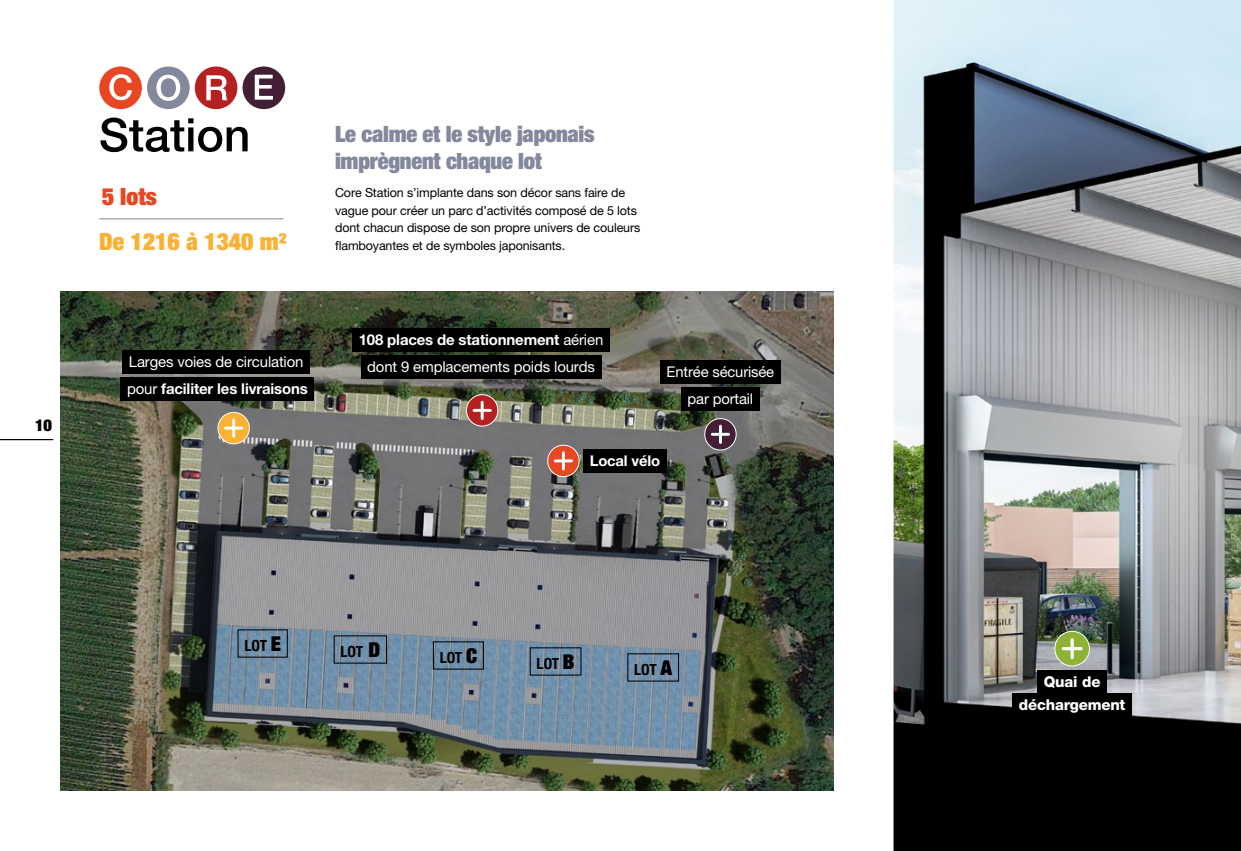
<style>
.page{position:relative;width:1241px;height:851px;background:#fff}
.page>*{position:absolute;margin:0;border:0;box-sizing:border-box;transform-origin:0 0}
.t1{font:900 condensed 23.75px "Helvetica Neue LT Pro";color:#f9b234}
.t2{font:900 condensed 23.75px "Helvetica Neue LT Pro";color:#e74722}
.t3{font:900 condensed 22.5px/27px "Helvetica Neue LT Pro";letter-spacing:-.01em;color:#83889c}
.t4{font:900 condensed 16.25px "Helvetica Neue LT Pro";color:#000}
.t5{font:700 condensed 15.38px "Helvetica Neue LT Pro";letter-spacing:-.01em;color:#000}
.t6{font:700 15px "Helvetica Neue LT Pro";letter-spacing:-.01em;color:#fff}
.t7{font:15px "Helvetica Neue LT Pro";letter-spacing:-.01em;color:#fff}
.t8{font:800 15px/23px "Helvetica Neue LT Pro";letter-spacing:-.01em;color:#fff;text-align:center}
.t9{font:14.75px/27px "Helvetica Neue LT Pro";letter-spacing:-.01em;color:#fff;text-align:center}
.t10{font:700 14.75px "Helvetica Neue LT Pro";letter-spacing:-.01em;color:#fff}
.t11{font:12.5px/17.5px "Helvetica Neue LT Pro";letter-spacing:-.01em;color:#000}
.s1{font-weight:400}
.s2{font-weight:900;font-size:20.5px}
</style>
<div class="page">
<img style="left:60px;top:291px;width:773px;height:499px">
<div style="left:893px;top:749px;width:347px;height:101px;background:#000"></div>
<img style="left:893px;top:0;width:347px;height:749px">
<hr style="left:99px;top:218px;width:184px;height:1px;background:#83889c">
<svg style="left:100px;top:117px;width:147px;height:35px"></svg>
<div style="left:99px;top:66px;width:43px;height:43px;background:#e74722;border-radius:50%"></div>
<div style="left:147px;top:66px;width:43px;height:43px;background:#83889c;border-radius:50%"></div>
<div style="left:195px;top:66px;width:42px;height:43px;background:#b52020;border-radius:50%"></div>
<div style="left:242px;top:66px;width:43px;height:43px;background:#421f35;border-radius:50%"></div>
<svg style="left:109px;top:74px;width:23px;height:26px"></svg>
<svg style="left:156px;top:75px;width:24px;height:26px"></svg>
<svg style="left:206px;top:75px;width:21px;height:25px"></svg>
<svg style="left:255px;top:75px;width:18px;height:25px"></svg>
<svg style="left:466px;top:394px;width:32px;height:32px"></svg>
<div style="left:466px;top:394px;width:32px;height:32px;border:1px solid #fff;border-radius:50%"></div>
<hr style="left:480px;top:402px;width:3px;height:16px;background:#fff">
<hr style="left:474px;top:409px;width:16px;height:3px;background:#fff">
<div style="left:218px;top:412px;width:31px;height:32px;background:#f9b234;border-radius:50%"></div>
<div style="left:218px;top:412px;width:31px;height:32px;border:1px solid #fff;border-radius:50%"></div>
<hr style="left:232px;top:420px;width:3px;height:16px;background:#fff">
<hr style="left:225px;top:426px;width:17px;height:3px;background:#fff">
<svg style="left:704px;top:418px;width:32px;height:32px"></svg>
<div style="left:704px;top:418px;width:32px;height:32px;border:1px solid #fff;border-radius:50%"></div>
<svg style="left:712px;top:426px;width:16px;height:16px"></svg>
<div style="left:547px;top:445px;width:32px;height:31px;background:#e74722;border-radius:50%"></div>
<div style="left:547px;top:445px;width:32px;height:32px;border:1px solid #fff;border-radius:50%"></div>
<hr style="left:562px;top:452px;width:3px;height:17px;background:#fff">
<hr style="left:555px;top:459px;width:16px;height:3px;background:#fff">
<div style="left:529px;top:647px;width:52px;height:28px;border:1px solid #000"></div>
<div style="left:627px;top:653px;width:52px;height:28px;border:1px solid #000"></div>
<div style="left:433px;top:641px;width:51px;height:28px;border:1px solid #000"></div>
<div style="left:333px;top:635px;width:54px;height:28px;border:1px solid #000"></div>
<div style="left:122px;top:349px;width:188px;height:24px;background:#000"></div>
<div style="left:360px;top:355px;width:241px;height:24px;background:#000"></div>
<div style="left:352px;top:328px;width:257px;height:23px;background:#000"></div>
<div style="left:120px;top:377px;width:194px;height:23px;background:#000"></div>
<div style="left:660px;top:360px;width:120px;height:23px;background:#000"></div>
<div style="left:681px;top:387px;width:78px;height:23px;background:#000"></div>
<div style="left:583px;top:449px;width:83px;height:23px;background:#000"></div>
<div style="left:1054px;top:631px;width:35px;height:34px;background:#8eb236;border-radius:50%"></div>
<div style="left:1054px;top:631px;width:35px;height:35px;border:1px solid #fff;border-radius:50%"></div>
<hr style="left:1070px;top:639px;width:3px;height:18px;background:#fff">
<hr style="left:1062px;top:647px;width:18px;height:3px;background:#fff">
<div style="left:1037px;top:669px;width:69px;height:24px;background:#000"></div>
<div style="left:1012px;top:692px;width:119px;height:24px;background:#000"></div>
<hr style="left:0;top:439px;width:53px;height:1px;background:#000">
<h3 class="t4" style="left:35px;top:415px;width:18px">10</h3>
<h1 class="t2" style="left:102px;top:181px;width:57px">5 lots</h1>
<h1 class="t1" style="left:99px;top:226px;width:189px">De 1216 à 1340 m²</h1>
<h2 class="t3" style="left:335px;top:120px;width:261px">Le calme et le style japonais imprègnent chaque lot</h2>
<p class="t11" style="left:335px;top:184px;width:307px">Core Station s’implante dans son décor sans faire de vague pour créer un parc d’activités composé de 5 lots dont chacun dispose de son propre univers de couleurs flamboyantes et de symboles japonisants.</p>
<p class="t6" style="left:359px;top:330px;width:246px">108 places de stationnement <span class="s1">aérien</span></p>
<p class="t7" style="left:129px;top:352px;width:176px">Larges voies de circulation</p>
<p class="t7" style="left:367px;top:358px;width:229px">dont 9 emplacements poids lourds</p>
<p class="t6" style="left:127px;top:379px;width:182px"><span class="s1">pour</span> faciliter les livraisons</p>
<p class="t9" style="left:666px;top:358px;width:109px">Entrée sécurisée par portail</p>
<p class="t10" style="left:589px;top:451px;width:72px">Local vélo</p>
<p class="t5" style="left:244px;top:636px;width:38px">LOT <span class="s2">E</span></p>
<p class="t5" style="left:340px;top:642px;width:41px">LOT <span class="s2">D</span></p>
<p class="t5" style="left:439px;top:648px;width:39px">LOT <span class="s2">C</span></p>
<p class="t5" style="left:536px;top:654px;width:40px">LOT <span class="s2">B</span></p>
<p class="t5" style="left:634px;top:660px;width:40px">LOT <span class="s2">A</span></p>
<p class="t8" style="left:1018px;top:670px;width:108px">Quai de déchargement</p>
</div>
